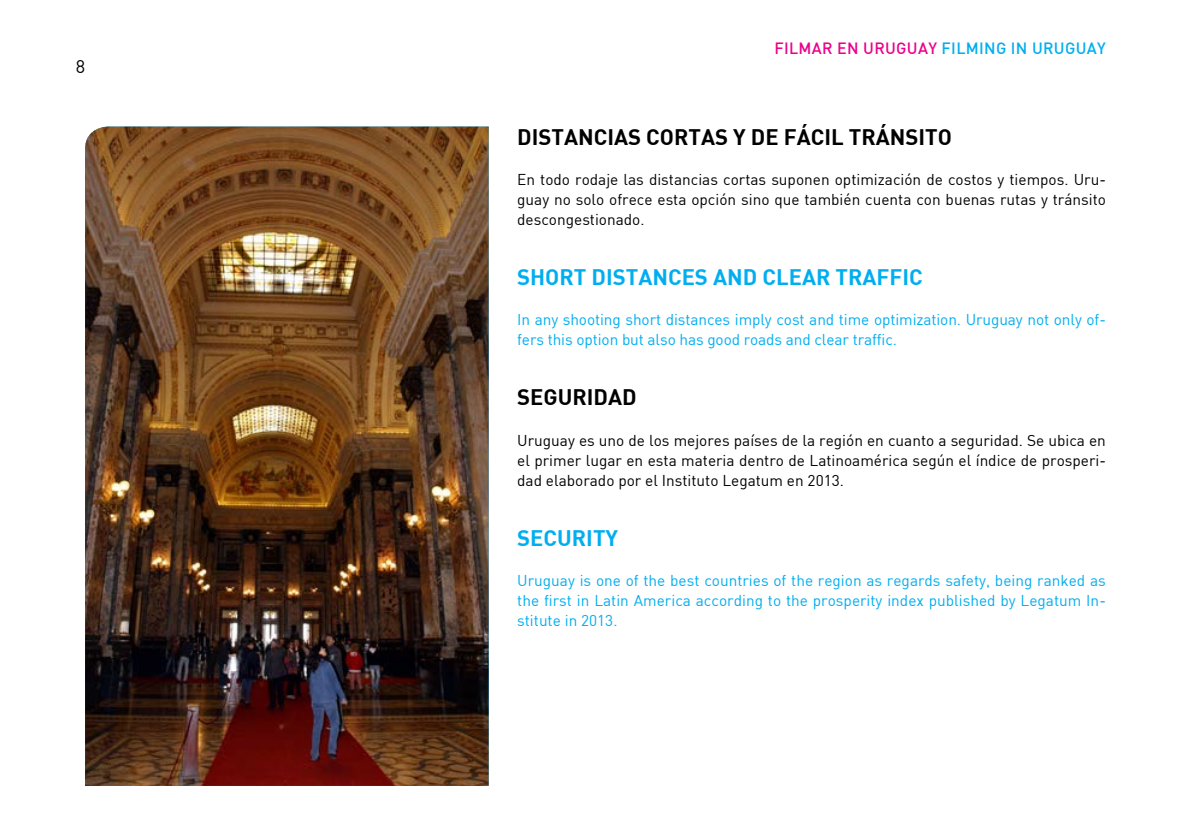
<style>
.page{position:relative;width:1191px;height:840px;background:#fff}
.page>*{position:absolute;margin:0;border:0;box-sizing:border-box;transform-origin:0 0}
.t1{font:700 22px "DIN";color:#000}
.t2{font:700 22px "DIN";color:#00aeef}
.t3{font:18px "DIN";color:#000}
.t4{font:500 16px "DIN";letter-spacing:.02em;color:#00aeef}
.t5{font:15.4px/20px "DIN";color:#000;text-align:justify}
.t6{font:15.4px/20px "DIN";letter-spacing:-.005em;color:#00aeef}
.s1{color:#ec008c}
</style>
<div class="page">
<img style="left:85px;top:126px;width:404px;height:659px">
<p class="t3" style="left:76px;top:55px;width:11px">8</p>
<p class="t4" style="left:774px;top:38px;width:333px"><span class="s1">FILMAR EN URUGUAY</span> FILMING IN URUGUAY</p>
<h1 class="t1" style="left:517px;top:123px;width:436px">DISTANCIAS CORTAS Y DE FÁCIL TRÁNSITO</h1>
<p class="t5" style="left:517px;top:169px;width:590px">En todo rodaje las distancias cortas suponen optimización de costos y tiempos. Uru&shy;guay no solo ofrece esta opción sino que también cuenta con buenas rutas y tránsito descongestionado.</p>
<h1 class="t2" style="left:517px;top:263px;width:407px">SHORT DISTANCES AND CLEAR TRAFFIC</h1>
<p class="t6" style="left:517px;top:309px;width:590px">In any shooting short distances imply cost and time optimization. Uruguay not only of&shy;fers this option but also has good roads and clear traffic.</p>
<h1 class="t1" style="left:517px;top:383px;width:121px">SEGURIDAD</h1>
<p class="t5" style="left:517px;top:429px;width:590px">Uruguay es uno de los mejores países de la región en cuanto a seguridad. Se ubica en el primer lugar en esta materia dentro de Latinoamérica según el índice de prosperi&shy;dad elaborado por el Instituto Legatum en 2013.</p>
<h1 class="t2" style="left:517px;top:523px;width:102px">SECURITY</h1>
<p class="t6" style="left:517px;top:569px;width:590px;text-align:justify">Uruguay is one of the best countries of the region as regards safety, being ranked as the first in Latin America according to the prosperity index published by Legatum In&shy;stitute in 2013.</p>
</div>
